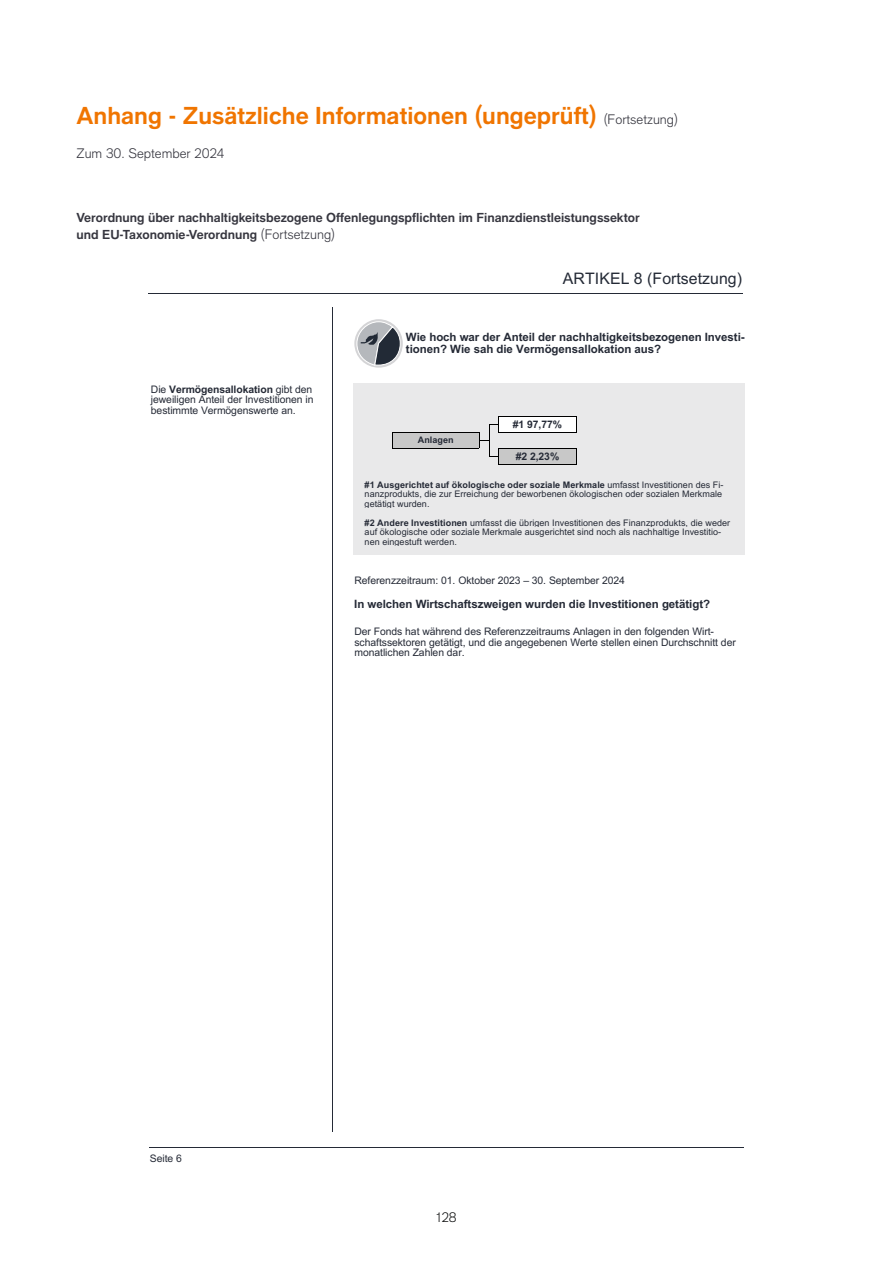
<style>
.page{position:relative;width:893px;height:1263px;background:#fff}
.page>*{position:absolute;margin:0;border:0;box-sizing:border-box;transform-origin:0 0}
.t1{font:700 24px "Applied Sans Pro";color:#f07500}
.t2{font:15.9px "Arial";letter-spacing:.005em;color:#242a36}
.t3{font:300 13.5px "Applied Sans Pro";color:#36363f}
.t4{font:300 13.5px "Applied Sans Pro";color:#111212}
.t5{font:700 12.75px/17.2px "Applied Sans Pro";color:#36363f}
.t6{font:700 11.55px/11.7px "Arial";letter-spacing:-.005em;color:#252a36}
.t7{font:10.35px/10.5px "Arial";letter-spacing:-.005em;color:#252a36;text-align:justify}
.t8{font:700 10.35px "Arial";color:#252a36}
.t9{font:9px/9.4px "Arial";letter-spacing:.005em;color:#252a36}
.t10{font:700 9px "Arial";letter-spacing:.005em;color:#252a36}
.s1{font-weight:300;font-size:13.5px;color:#36363f}
.s2{font-weight:300;font-size:13.5px}
.s3{font-weight:700}
</style>
<div class="page">
<hr style="left:332px;top:307px;width:1px;height:825px;background:#242a36">
<hr style="left:148px;top:293px;width:298px;height:1px;background:#242a36">
<hr style="left:446px;top:293px;width:297px;height:1px;background:#242a36">
<hr style="left:149px;top:1147px;width:594px;height:1px;background:#242a36">
<div style="left:353px;top:384px;width:391px;height:16px;background:#e9e9ea"></div>
<div style="left:353px;top:400px;width:49px;height:8px;background:#e9e9ea"></div>
<div style="left:402px;top:400px;width:77px;height:8px;background:#e9e9ea"></div>
<div style="left:479px;top:400px;width:10px;height:8px;background:#e9e9ea"></div>
<div style="left:489px;top:400px;width:10px;height:8px;background:#e9e9ea"></div>
<div style="left:499px;top:400px;width:77px;height:8px;background:#e9e9ea"></div>
<div style="left:576px;top:400px;width:168px;height:8px;background:#e9e9ea"></div>
<div style="left:353px;top:408px;width:49px;height:8px;background:#e9e9ea"></div>
<div style="left:402px;top:408px;width:77px;height:8px;background:#e9e9ea"></div>
<div style="left:479px;top:408px;width:10px;height:8px;background:#e9e9ea"></div>
<div style="left:489px;top:408px;width:10px;height:8px;background:#e9e9ea"></div>
<div style="left:499px;top:408px;width:77px;height:8px;background:#e9e9ea"></div>
<div style="left:576px;top:408px;width:168px;height:8px;background:#e9e9ea"></div>
<div style="left:353px;top:417px;width:49px;height:7px;background:#e9e9ea"></div>
<div style="left:402px;top:417px;width:77px;height:7px;background:#e9e9ea"></div>
<div style="left:576px;top:417px;width:168px;height:7px;background:#e9e9ea"></div>
<hr style="left:353px;top:416px;width:49px;height:1px;background:#e9e9ea">
<hr style="left:402px;top:416px;width:78px;height:1px;background:#e9e9ea">
<hr style="left:499px;top:416px;width:77px;height:1px;background:#000">
<hr style="left:577px;top:416px;width:167px;height:1px;background:#e9e9ea">
<div style="left:353px;top:425px;width:39px;height:7px;background:#e9e9ea"></div>
<div style="left:392px;top:425px;width:87px;height:7px;background:#e9e9ea"></div>
<div style="left:576px;top:425px;width:168px;height:7px;background:#e9e9ea"></div>
<hr style="left:353px;top:424px;width:39px;height:1px;background:#e9e9ea">
<hr style="left:402px;top:424px;width:78px;height:1px;background:#e9e9ea">
<hr style="left:577px;top:424px;width:167px;height:1px;background:#e9e9ea">
<div style="left:353px;top:432px;width:39px;height:8px;background:#e9e9ea"></div>
<div style="left:393px;top:432px;width:86px;height:16px;background:#c8c8c8"></div>
<div style="left:499px;top:432px;width:77px;height:8px;background:#e9e9ea"></div>
<div style="left:576px;top:432px;width:168px;height:8px;background:#e9e9ea"></div>
<hr style="left:393px;top:432px;width:86px;height:1px;background:#000">
<hr style="left:499px;top:432px;width:77px;height:1px;background:#000">
<svg style="left:576px;top:416px;width:1px;height:17px"></svg>
<div style="left:353px;top:441px;width:39px;height:7px;background:#e9e9ea"></div>
<div style="left:499px;top:441px;width:77px;height:7px;background:#e9e9ea"></div>
<div style="left:576px;top:441px;width:168px;height:7px;background:#e9e9ea"></div>
<hr style="left:353px;top:440px;width:39px;height:1px;background:#e9e9ea">
<hr style="left:499px;top:440px;width:77px;height:1px;background:#e9e9ea">
<hr style="left:576px;top:440px;width:168px;height:1px;background:#e9e9ea">
<div style="left:353px;top:449px;width:39px;height:7px;background:#e9e9ea"></div>
<div style="left:392px;top:449px;width:87px;height:7px;background:#e9e9ea"></div>
<div style="left:499px;top:449px;width:77px;height:15px;background:#c8c8c8"></div>
<div style="left:576px;top:449px;width:168px;height:7px;background:#e9e9ea"></div>
<hr style="left:353px;top:448px;width:39px;height:1px;background:#e9e9ea">
<svg style="left:392px;top:432px;width:1px;height:17px"></svg>
<hr style="left:393px;top:448px;width:86px;height:1px;background:#000">
<hr style="left:499px;top:448px;width:77px;height:1px;background:#000">
<hr style="left:577px;top:448px;width:167px;height:1px;background:#e9e9ea">
<div style="left:353px;top:457px;width:49px;height:7px;background:#e9e9ea"></div>
<div style="left:402px;top:457px;width:77px;height:7px;background:#e9e9ea"></div>
<div style="left:576px;top:457px;width:168px;height:7px;background:#e9e9ea"></div>
<hr style="left:353px;top:456px;width:39px;height:1px;background:#e9e9ea">
<hr style="left:402px;top:456px;width:78px;height:1px;background:#e9e9ea">
<hr style="left:577px;top:456px;width:167px;height:1px;background:#e9e9ea">
<div style="left:353px;top:465px;width:49px;height:15px;background:#e9e9ea"></div>
<div style="left:402px;top:465px;width:77px;height:15px;background:#e9e9ea"></div>
<div style="left:479px;top:465px;width:10px;height:15px;background:#e9e9ea"></div>
<div style="left:489px;top:465px;width:10px;height:15px;background:#e9e9ea"></div>
<div style="left:499px;top:465px;width:77px;height:15px;background:#e9e9ea"></div>
<div style="left:576px;top:465px;width:168px;height:15px;background:#e9e9ea"></div>
<hr style="left:353px;top:464px;width:49px;height:1px;background:#e9e9ea">
<hr style="left:402px;top:464px;width:78px;height:1px;background:#e9e9ea">
<svg style="left:479px;top:416px;width:20px;height:49px"></svg>
<hr style="left:499px;top:464px;width:77px;height:1px;background:#000">
<svg style="left:576px;top:448px;width:1px;height:17px"></svg>
<hr style="left:577px;top:464px;width:167px;height:1px;background:#e9e9ea">
<div style="left:353px;top:480px;width:391px;height:66px;background:#e9e9ea"></div>
<div style="left:353px;top:546px;width:49px;height:9px;background:#e9e9ea"></div>
<div style="left:402px;top:546px;width:77px;height:9px;background:#e9e9ea"></div>
<div style="left:479px;top:546px;width:10px;height:9px;background:#e9e9ea"></div>
<div style="left:489px;top:546px;width:10px;height:9px;background:#e9e9ea"></div>
<div style="left:499px;top:546px;width:77px;height:9px;background:#e9e9ea"></div>
<div style="left:576px;top:546px;width:168px;height:9px;background:#e9e9ea"></div>
<svg style="left:354px;top:319px;width:49px;height:49px"></svg>
<svg style="left:357px;top:322px;width:43px;height:43px;background:#90949a"></svg>
<h1 class="t1" style="left:77px;top:101px;width:603px">Anhang - Zusätzliche Informationen (ungeprüft) <span class="s1">(Fortsetzung)</span></h1>
<h3 class="t3" style="left:77px;top:145px;width:149px">Zum 30. September 2024</h3>
<h3 class="t5" style="left:77px;top:209px;width:565px">Verordnung über nachhaltigkeitsbezogene Offenlegungspflichten im Finanzdienstleistungssektor und EU-Taxonomie-Verordnung <span class="s2">(Fortsetzung)</span></h3>
<h2 class="t2" style="left:563px;top:267px;width:181px">ARTIKEL 8 (Fortsetzung)</h2>
<p class="t7" style="left:151px;top:384px;width:164px">Die <span class="s3">Vermögensallokation</span> gibt den jeweiligen Anteil der Investitionen in bestimmte Vermögenswerte an.</p>
<p class="t6" style="left:406px;top:331px;width:340px">Wie hoch war der Anteil der nachhaltigkeitsbezogenen Investi&shy;tionen? Wie sah die Vermögensallokation aus?</p>
<p class="t10" style="left:418px;top:434px;width:37px">Anlagen</p>
<p class="t8" style="left:513px;top:417px;width:51px">#1 97,77%</p>
<p class="t8" style="left:516px;top:449px;width:45px">#2 2,23%</p>
<p class="t9" style="left:365px;top:480px;width:360px"><span class="s3">#1 Ausgerichtet auf ökologische oder soziale Merkmale</span> umfasst Investitionen des Fi&shy;nanzprodukts, die zur Erreichung der beworbenen ökologischen oder sozialen Merkmale getätigt wurden.</p>
<p class="t9" style="left:365px;top:518px;width:367px"><span class="s3">#2 Andere Investitionen</span> umfasst die übrigen Investitionen des Finanzprodukts, die weder auf ökologische oder soziale Merkmale ausgerichtet sind noch als nachhaltige Investitio&shy;nen eingestuft werden.</p>
<p class="t7" style="left:354px;top:575px;width:272px">Referenzzeitraum: 01. Oktober 2023 – 30. September 2024</p>
<p class="t6" style="left:354px;top:598px;width:357px">In welchen Wirtschaftszweigen wurden die Investitionen getätigt?</p>
<p class="t7" style="left:354px;top:626px;width:383px;text-align:left">Der Fonds hat während des Referenzzeitraums Anlagen in den folgenden Wirt&shy;schaftssektoren getätigt, und die angegebenen Werte stellen einen Durchschnitt der monatlichen Zahlen dar.</p>
<p class="t7" style="left:150px;top:1153px;width:34px">Seite 6</p>
<h3 class="t4" style="left:436px;top:1209px;width:22px">128</h3>
</div>
